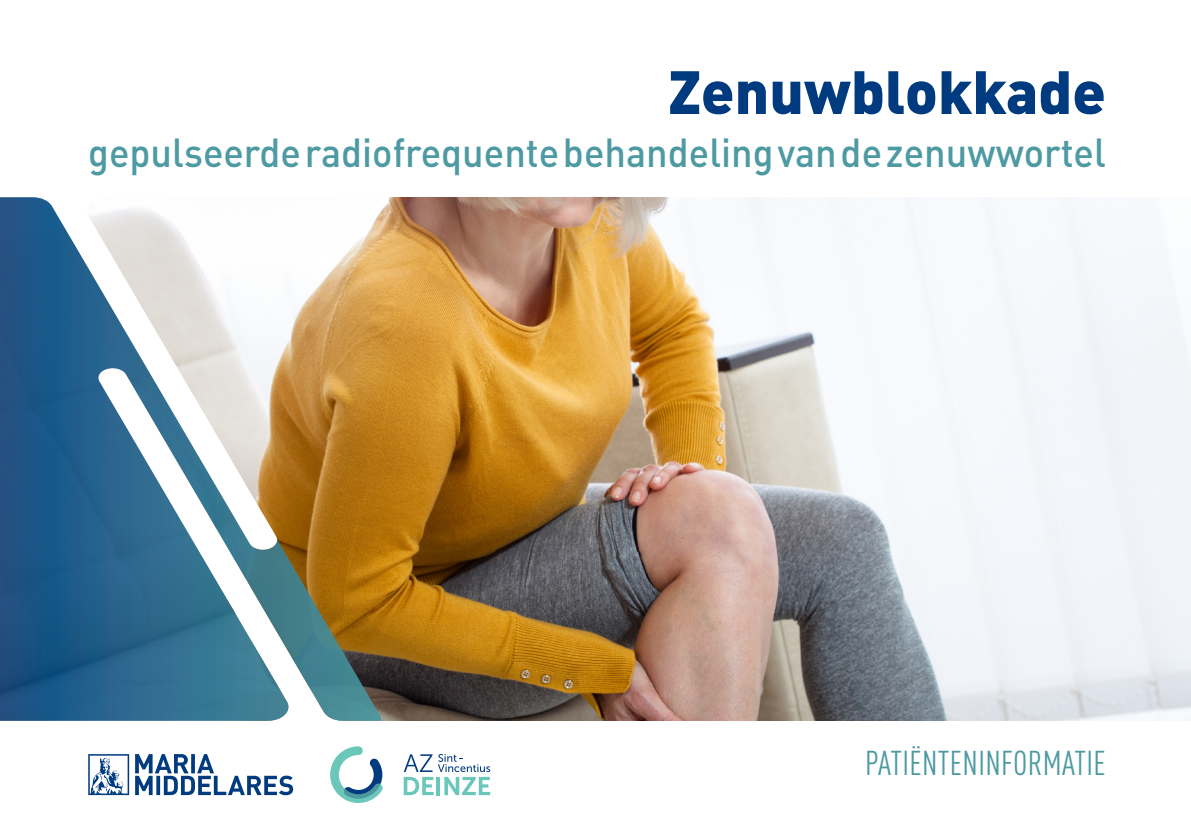
<style>
.page{position:relative;width:1191px;height:840px;background:#fff}
.page>*{position:absolute;margin:0;border:0;box-sizing:border-box;transform-origin:0 0}
.Title_Brochure_Cover{font:900 60px "DINOT";color:#013b7f}
.t1{font:500 40px "DINOT";color:#4d9aa2;scale:.95 1}
.Patiënteninformatie{font:condensed 34px "DINOT";letter-spacing:.01em;color:#4d9aa2}
</style>
<div class="page">
<img style="left:381px;top:197px;width:810px;height:523px">
<svg style="left:0;top:197px;width:381px;height:523px"></svg>
<svg style="left:330px;top:746px;width:53px;height:56px"></svg>
<svg style="left:404px;top:754px;width:86px;height:40px"></svg>
<svg style="left:135px;top:754px;width:158px;height:40px"></svg>
<svg style="left:88px;top:754px;width:41px;height:40px"></svg>
<p class="Title_Brochure_Cover" style="left:668px;top:52px;width:439px">Zenuwblokkade</p>
<p class="t1" style="left:88px;top:127px;width:1072px">gepulseerde radiofrequente behandeling van de zenuwwortel</p>
<p class="Patiënteninformatie" style="left:865px;top:743px;width:242px">PATIËNTENINFORMATIE</p>
</div>
